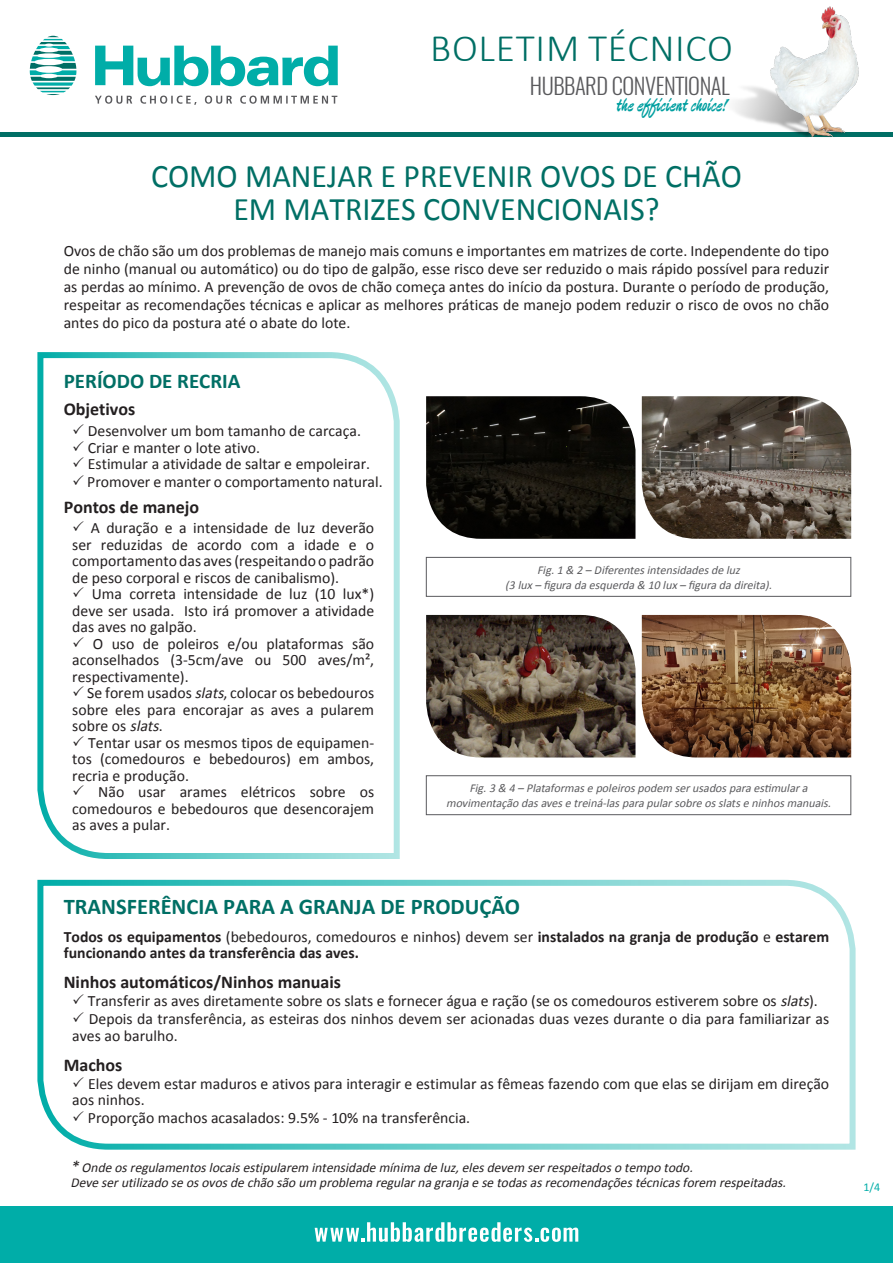
<style>
.page{position:relative;width:893px;height:1263px;background:#fff}
.page>*{position:absolute;margin:0;border:0;box-sizing:border-box;transform-origin:0 0}
.t1{font:300 39px "Calibri";letter-spacing:.02em;color:#006f65}
.t2{font:33px "Calibri";color:#006f65}
.t3{font:700 22.5px "Calibri";color:#006f65}
.t4{font:300 22.5px "Oswald";letter-spacing:-.02em;color:#5a5a5d}
.t5{font:700 21px "Calibri";color:#006f65}
.t6{font:700 18px "Calibri";color:#231f20}
.t7{font:italic 18px "Devonshire";color:#009fa0}
.t8{font:15.75px/16.5px "Calibri";color:#231f20;text-align:justify}
.t9{font:700 15.75px/16.5px "Calibri";color:#231f20}
.t10{font:italic 13.5px "Calibri";color:#231f20}
.t11{font:italic 12px "Calibri";color:#5a5a5d}
.t12{font:12px "Calibri";color:#00ada8}
.s1{font-style:italic}
.s2{font-weight:400}
.s3{font-size:16.5px}
</style>
<div class="page">
<div style="left:0;top:132px;width:893px;height:5px;background:#006f65"></div>
<svg style="left:95px;top:46px;width:243px;height:40px"></svg>
<svg style="left:30px;top:36px;width:46px;height:59px"></svg>
<svg style="left:95px;top:96px;width:242px;height:9px"></svg>
<img style="left:734px;top:6px;width:125px;height:131px">
<svg style="left:37px;top:879px;width:819px;height:271px"></svg>
<div style="left:0;top:1206px;width:893px;height:57px;background:#00ada8"></div>
<svg style="left:315px;top:1222px;width:263px;height:20px"></svg>
<div style="left:426px;top:557px;width:425px;height:39px;border:1px solid #5a5a5d"></div>
<div style="left:426px;top:775px;width:425px;height:40px;border:1px solid #5a5a5d"></div>
<img style="left:426px;top:396px;width:209px;height:143px">
<img style="left:642px;top:396px;width:209px;height:143px">
<img style="left:642px;top:615px;width:209px;height:142px">
<img style="left:426px;top:615px;width:209px;height:142px">
<svg style="left:37px;top:352px;width:363px;height:507px"></svg>
<svg style="left:73px;top:424px;width:11px;height:10px"></svg>
<svg style="left:73px;top:440px;width:11px;height:11px"></svg>
<svg style="left:73px;top:457px;width:11px;height:10px"></svg>
<svg style="left:73px;top:475px;width:11px;height:10px"></svg>
<svg style="left:73px;top:521px;width:11px;height:10px"></svg>
<svg style="left:73px;top:587px;width:11px;height:10px"></svg>
<svg style="left:73px;top:636px;width:11px;height:11px"></svg>
<svg style="left:73px;top:686px;width:11px;height:10px"></svg>
<svg style="left:73px;top:735px;width:11px;height:11px"></svg>
<svg style="left:73px;top:785px;width:11px;height:10px"></svg>
<svg style="left:73px;top:994px;width:11px;height:10px"></svg>
<svg style="left:73px;top:1012px;width:11px;height:10px"></svg>
<svg style="left:73px;top:1076px;width:11px;height:11px"></svg>
<svg style="left:73px;top:1111px;width:11px;height:10px"></svg>
<h1 class="t1" style="left:430px;top:24px;width:304px">BOLETIM TÉCNICO</h1>
<p class="t7" style="left:616px;top:94px;width:119px">theefficientchoice!</p>
<h3 class="t4" style="left:530px;top:70px;width:201px">HUBBARD CONVENTIONAL</h3>
<p class="t2" style="left:151px;top:156px;width:592px">COMO MANEJAR E PREVENIR OVOS DE CHÃO</p>
<p class="t2" style="left:233px;top:188px;width:428px">EM MATRIZES CONVENCIONAIS?</p>
<p class="t8" style="left:64px;top:241px;width:767px;line-height:18px">Ovos de chão são um dos problemas de manejo mais comuns e importantes em matrizes de corte. Independente do tipo de ninho (manual ou automático) ou do tipo de galpão, esse risco deve ser reduzido o mais rápido possível para reduzir as perdas ao mínimo. A prevenção de ovos de chão começa antes do início da postura. Durante o período de produção, respeitar as recomendações técnicas e aplicar as melhores práticas de manejo podem reduzir o risco de ovos no chão antes do pico da postura até o abate do lote.</p>
<p class="t5" style="left:64px;top:367px;width:178px">PERÍODO DE RECRIA</p>
<p class="t6" style="left:64px;top:398px;width:73px">Objetivos</p>
<p class="t8" style="left:88px;top:422px;width:275px">Desenvolver um bom tamanho de carcaça.</p>
<p class="t8" style="left:88px;top:438px;width:174px">Criar e manter o lote ativo.</p>
<p class="t8" style="left:88px;top:455px;width:284px">Estimular a atividade de saltar e empoleirar.</p>
<p class="t8" style="left:87px;top:473px;width:297px">Promover e manter o comportamento natural.</p>
<p class="t6" style="left:64px;top:495px;width:137px">Pontos de manejo</p>
<p class="t8" style="left:72px;top:519px;width:303px;text-indent:19px">A duração e a intensidade de luz deverão ser reduzidas de acordo com a idade e o comportamento das aves (respeitando o padrão de peso corporal e riscos de canibalismo).</p>
<p class="t8" style="left:72px;top:585px;width:303px;text-indent:19px">Uma correta intensidade de luz (10 lux*) deve ser usada. Isto irá promover a atividade das aves no galpão.</p>
<p class="t8" style="left:72px;top:634px;width:303px;text-indent:21px">O uso de poleiros e/ou plataformas são aconselhados (3-5cm/ave ou 500 aves/m², respectivamente).</p>
<p class="t8" style="left:72px;top:684px;width:303px;text-indent:15px">Se forem usados <span class="s1">slats</span>, colocar os bebedouros sobre eles para encorajar as aves a pularem sobre os <span class="s1">slats</span>.</p>
<p class="t8" style="left:72px;top:733px;width:303px;text-indent:16px">Tentar usar os mesmos tipos de equipamen&shy;tos (comedouros e bebedouros) em ambos, recria e produção.</p>
<p class="t8" style="left:72px;top:783px;width:303px;text-indent:26px">Não usar arames elétricos sobre os comedouros e bebedouros que desencorajem as aves a pular.</p>
<p class="t11" style="left:537px;top:562px;width:207px">Fig.1 &amp; 2 – Diferentesintensidadesde luz</p>
<p class="t11" style="left:505px;top:577px;width:271px">(3 lux– figura da esquerda &amp; 10 lux– figura da direita).</p>
<p class="t11" style="left:469px;top:781px;width:343px">Fig.3 &amp; 4 – Plataformase poleirospodem serusadospara estimulara</p>
<p class="t11" style="left:446px;top:796px;width:389px">movimentação dasavese treiná-laspara pularsobre osslatse ninhosmanuais.</p>
<p class="t3" style="left:64px;top:892px;width:458px">TRANSFERÊNCIA PARA A GRANJA DE PRODUÇÃO</p>
<p class="t9" style="left:64px;top:928px;width:767px">Todos os equipamentos <span class="s2">(bebedouros, comedouros e ninhos) devem ser</span> instalados na granja de produção <span class="s2">e</span> estarem funcionando antes da transferência das aves.</p>
<p class="t6" style="left:64px;top:971px;width:279px">Ninhos automáticos/Ninhos manuais</p>
<p class="t8" style="left:88px;top:992px;width:731px">Transferir as aves diretamente sobre os slats e fornecer água e ração (se os comedouros estiverem sobre os <span class="s1">slats</span>).</p>
<p class="t8" style="left:72px;top:1010px;width:758px;text-indent:17px">Depois da transferência, as esteiras dos ninhos devem ser acionadas duas vezes durante o dia para familiarizar as aves ao barulho.</p>
<p class="t6" style="left:64px;top:1053px;width:60px">Machos</p>
<p class="t8" style="left:72px;top:1074px;width:758px;text-indent:16px">Eles devem estar maduros e ativos para interagir e estimular as fêmeas fazendo com que elas se dirijam em direção aos ninhos.</p>
<p class="t8" style="left:88px;top:1109px;width:384px">Proporção machos acasalados: 9.5% - 10% na transferência.</p>
<p class="t10" style="left:70px;top:1159px;width:627px"><span class="s3">*</span> Onde osregulamentoslocaisestipularem intensidade mínima de luz,elesdevem serrespeitadoso tempo todo.</p>
<p class="t10" style="left:70px;top:1174px;width:720px">Deve serutilizado se osovosde chão são um problema regularna granja e se todasasrecomendaçõestécnicasforem respeitadas.</p>
<p class="t12" style="left:863px;top:1179px;width:18px">1/4</p>
</div>
